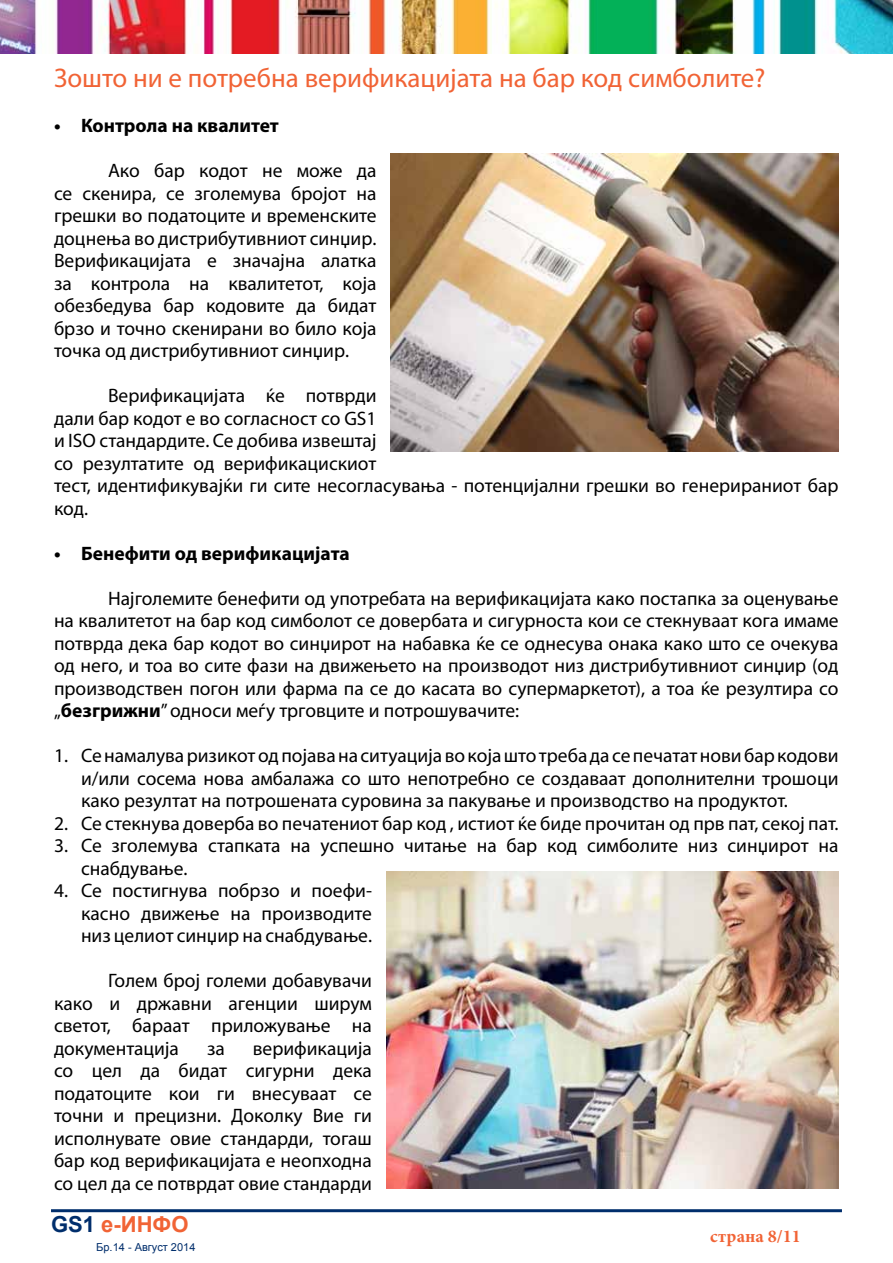
<style>
.page{position:relative;width:893px;height:1263px;background:#fff}
.page>*{position:absolute;margin:0;border:0;box-sizing:border-box;transform-origin:0 0}
.t1{font:27px "Myriad Pro";color:#f16335}
.t2{font:700 22.05px "Arial";color:#f16335}
.t3{font:19.5px/22.5px "Myriad Pro";color:#000;text-align:justify}
.t4{font:700 19.5px "Myriad Pro";color:#000}
.t5{font:700 18px "Minion Pro";letter-spacing:.01em;color:#f16335}
.t6{font:10.95px "Arial";color:#002e6c}
.s1{font-weight:700}
.s2{color:#002e6c}
</style>
<div class="page">
<hr style="left:51px;top:1209px;width:791px;height:3px;background:#002e6c">
<img style="left:0;top:0;width:893px;height:53px">
<img style="left:390px;top:153px;width:449px;height:299px">
<img style="left:386px;top:872px;width:453px;height:317px">
<h1 class="t1" style="left:54px;top:61px;width:713px">Зошто ни е потребна верификацијата на бар код симболите?</h1>
<p class="t4" style="left:54px;top:113px;width:226px">• Контрола на квалитет</p>
<p class="t3" style="left:54px;top:159px;width:324px;text-indent:54px">Ако бар кодот не може да се скенира, се зголемува бројот на грешки во податоците и временските доцнења во дистрибутивниот синџир.<br>Верификацијата е значајна алатка за контрола на квалитетот, која обезбедува бар кодовите да бидат брзо и точно скенирани во било која точка од дистрибутивниот синџир.</p>
<p class="t3" style="left:54px;top:384px;width:786px;text-align:left;text-indent:54px">Верификацијата ќе потврди<br>дали бар кодот е во согласност со GS1<br>и ISO стандардите. Се добива извештај<br>со резултатите од верификацискиот<br>тест, идентификувајќи ги сите несогласувања - потенцијални грешки во генерираниот бар код.</p>
<p class="t4" style="left:54px;top:540px;width:297px">• Бeнефити од верификацијата</p>
<p class="t3" style="left:54px;top:586px;width:786px;text-indent:54px">Најголемите бенефити од употребата на верификацијата како постапка за оценување на квалитетот на бар код симболот се довербата и сигурноста кои се стекнуваат кога имаме потврда дека бар кодот во синџирот на набавка ќе се однесува онака како што се очекува од него, и тоа во сите фази на движењето на производот низ дистрибутивниот синџир (од производствен погон или фарма па се до касата во супермаркетот), а тоа ќе резултира со „<span class="s1">безгрижни</span>” односи меѓу трговците и потрошувачите:</p>
<p class="t3" style="left:81px;top:744px;width:759px;text-indent:-27px">1. Се намалува ризикот од појава на ситуација во која што треба да се печатат нови бар кодови и/или сосема нова амбалажа со што непотребно се создаваат дополнителни трошоци како резултат на потрошената суровина за пакување и производство на продуктот.</p>
<p class="t3" style="left:54px;top:812px;width:786px">2. Се стекнува доверба во печатениот бар код , истиот ќе биде прочитан од прв пат, секој пат.</p>
<p class="t3" style="left:81px;top:834px;width:759px;text-indent:-27px">3. Се зголемува стапката на успешно читање на бар код симболите низ синџирот на снабдување.</p>
<p class="t3" style="left:81px;top:879px;width:293px;text-indent:-27px">4. Се постигнува побрзо и поефи&shy;касно движење на производите низ целиот синџир на снабдување.</p>
<p class="t3" style="left:54px;top:969px;width:320px;text-indent:54px">Голем број големи добавувачи како и државни агенции ширум светот, бараат приложување на документација</p>
<p class="t3" style="left:54px;top:1037px;width:320px;text-indent:199px">верификација со цел да бидат сигурни дека податоците кои ги внесуваат се точни и прецизни. Доколку Вие ги исполнувате овие стандарди, тогаш бар код верификацијата е неопходна со цел да се потврдат овие стандарди</p>
<p class="t3" style="left:207px;top:1037px;width:19px">за</p>
<p class="t2" style="left:51px;top:1210px;width:139px"><span class="s2">GS1</span> е-ИНФО</p>
<p class="t6" style="left:96px;top:1240px;width:101px">Бр.14 - Август 2014</p>
<p class="t5" style="left:710px;top:1223px;width:92px">страна 8/11</p>
</div>
